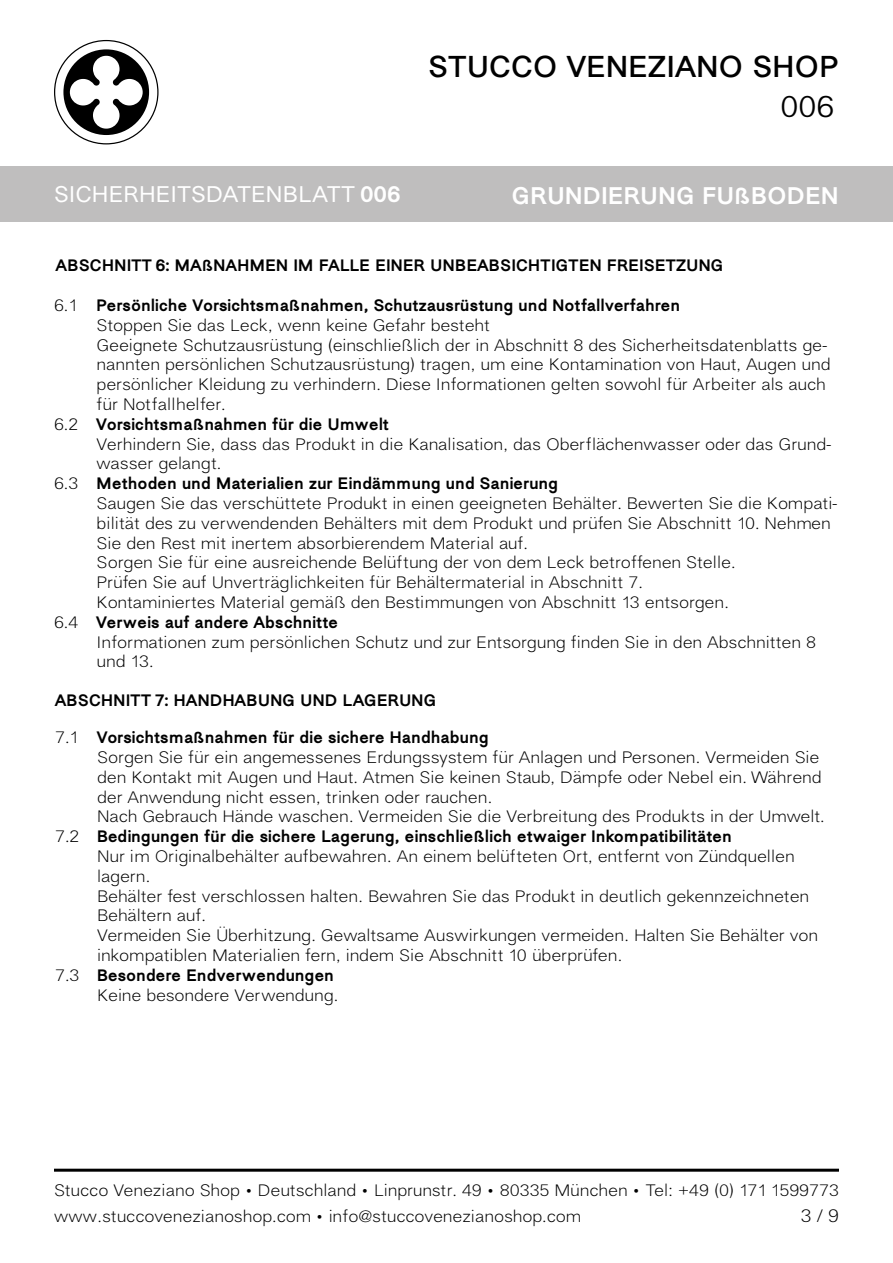
<style>
.page{position:relative;width:893px;height:1263px;background:#fff}
.page>*{position:absolute;margin:0;border:0;box-sizing:border-box;transform-origin:0 0}
.t1{font:700 30px "Atto";color:#000}
.t2{font:30px "Atto";color:#000}
.t3{font:800 24px "Atto";color:#fff}
.t4{font:500 22.5px "Atto";color:#fff}
.t5{font:300 18px "Atto";color:#000}
.t6{font:300 16.5px/19.8px "Atto";color:#000}
.t7{font:800 16.5px "Atto";color:#000}
.s1{font-weight:800}
</style>
<div class="page">
<div style="left:0;top:166px;width:893px;height:56px;background:#bfbebe"></div>
<svg style="left:54px;top:40px;width:105px;height:104px"></svg>
<hr style="left:54px;top:1169px;width:785px;height:3px;background:#000">
<h1 class="t1" style="left:428px;top:48px;width:412px">STUCCO VENEZIANO SHOP</h1>
<h1 class="t2" style="left:780px;top:88px;width:56px">006</h1>
<h3 class="t4" style="left:54px;top:181px;width:348px">SICHERHEITSDATENBLATT <span class="s1">006</span></h3>
<h2 class="t3" style="left:512px;top:179px;width:329px">GRUNDIERUNG FUßBODEN</h2>
<p class="t7" style="left:56px;top:253px;width:669px">ABSCHNITT 6: MAßNAHMEN IM FALLE EINER UNBEABSICHTIGTEN FREISETZUNG</p>
<p class="t6" style="left:54px;top:296px;width:24px">6.1</p>
<p class="t6" style="left:54px;top:414px;width:26px">6.2</p>
<p class="t6" style="left:54px;top:474px;width:26px">6.3</p>
<p class="t6" style="left:54px;top:612px;width:26px">6.4</p>
<p class="t7" style="left:97px;top:294px;width:585px">Persönliche Vorsichtsmaßnahmen, Schutzausrüstung und Notfallverfahren</p>
<p class="t6" style="left:97px;top:315px;width:395px">Stoppen Sie das Leck, wenn keine Gefahr besteht</p>
<p class="t6" style="left:97px;top:335px;width:735px">Geeignete Schutzausrüstung (einschließlich der in Abschnitt 8 des Sicherheitsdatenblatts ge&shy;nannten persönlichen Schutzausrüstung) tragen, um eine Kontamination von Haut, Augen und persönlicher Kleidung zu verhindern. Diese Informationen gelten sowohl für Arbeiter als auch für Notfallhelfer.</p>
<p class="t7" style="left:97px;top:413px;width:294px">Vorsichtsmaßnahmen für die Umwelt</p>
<p class="t6" style="left:97px;top:434px;width:736px">Verhindern Sie, dass das Produkt in die Kanalisation, das Oberflächenwasser oder das Grund&shy;wasser gelangt.</p>
<p class="t7" style="left:97px;top:472px;width:463px">Methoden und Materialien zur Eindämmung und Sanierung</p>
<p class="t6" style="left:97px;top:493px;width:742px">Saugen Sie das verschüttete Produkt in einen geeigneten Behälter. Bewerten Sie die Kompati&shy;bilität des zu verwendenden Behälters mit dem Produkt und prüfen Sie Abschnitt 10. Nehmen<br>Sie den Rest mit inertem absorbierendem Material auf.</p>
<p class="t6" style="left:97px;top:553px;width:640px">Sorgen Sie für eine ausreichende Belüftung der von dem Leck betroffenen Stelle.</p>
<p class="t6" style="left:97px;top:573px;width:548px">Prüfen Sie auf Unverträglichkeiten für Behältermaterial in Abschnitt 7.</p>
<p class="t6" style="left:97px;top:592px;width:634px">Kontaminiertes Material gemäß den Bestimmungen von Abschnitt 13 entsorgen.</p>
<p class="t7" style="left:97px;top:611px;width:243px">Verweis auf andere Abschnitte</p>
<p class="t6" style="left:97px;top:632px;width:721px">Informationen zum persönlichen Schutz und zur Entsorgung finden Sie in den Abschnitten 8 und 13.</p>
<p class="t7" style="left:55px;top:689px;width:383px">ABSCHNITT 7: HANDHABUNG UND LAGERUNG</p>
<p class="t6" style="left:55px;top:728px;width:24px">7.1</p>
<p class="t6" style="left:55px;top:827px;width:26px">7.2</p>
<p class="t6" style="left:55px;top:965px;width:26px">7.3</p>
<p class="t7" style="left:97px;top:726px;width:393px">Vorsichtsmaßnahmen für die sichere Handhabung</p>
<p class="t6" style="left:97px;top:747px;width:726px">Sorgen Sie für ein angemessenes Erdungssystem für Anlagen und Personen. Vermeiden Sie den Kontakt mit Augen und Haut. Atmen Sie keinen Staub, Dämpfe oder Nebel ein. Während der Anwendung nicht essen, trinken oder rauchen.</p>
<p class="t6" style="left:97px;top:807px;width:729px">Nach Gebrauch Hände waschen. Vermeiden Sie die Verbreitung des Produkts in der Umwelt.</p>
<p class="t7" style="left:97px;top:825px;width:636px">Bedingungen für die sichere Lagerung, einschließlich etwaiger Inkompatibilitäten</p>
<p class="t6" style="left:97px;top:846px;width:699px">Nur im Originalbehälter aufbewahren. An einem belüfteten Ort, entfernt von Zündquellen lagern.</p>
<p class="t6" style="left:97px;top:886px;width:714px">Behälter fest verschlossen halten. Bewahren Sie das Produkt in deutlich gekennzeichneten<br>Behältern auf.</p>
<p class="t6" style="left:97px;top:926px;width:722px">Vermeiden Sie Überhitzung. Gewaltsame Auswirkungen vermeiden. Halten Sie Behälter von inkompatiblen Materialien fern, indem Sie Abschnitt 10 überprüfen.</p>
<p class="t7" style="left:97px;top:964px;width:239px">Besondere Endverwendungen</p>
<p class="t6" style="left:97px;top:985px;width:243px">Keine besondere Verwendung.</p>
<p class="t6" style="left:54px;top:1181px;width:786px">Stucco Veneziano Shop • Deutschland • Linprunstr. 49 • 80335 München • Tel: +49 (0) 171 1599773</p>
<p class="t6" style="left:54px;top:1207px;width:528px">www.stuccovenezianoshop.com • info@stuccovenezianoshop.com</p>
<p class="t5" style="left:801px;top:1204px;width:40px">3 / 9</p>
</div>
